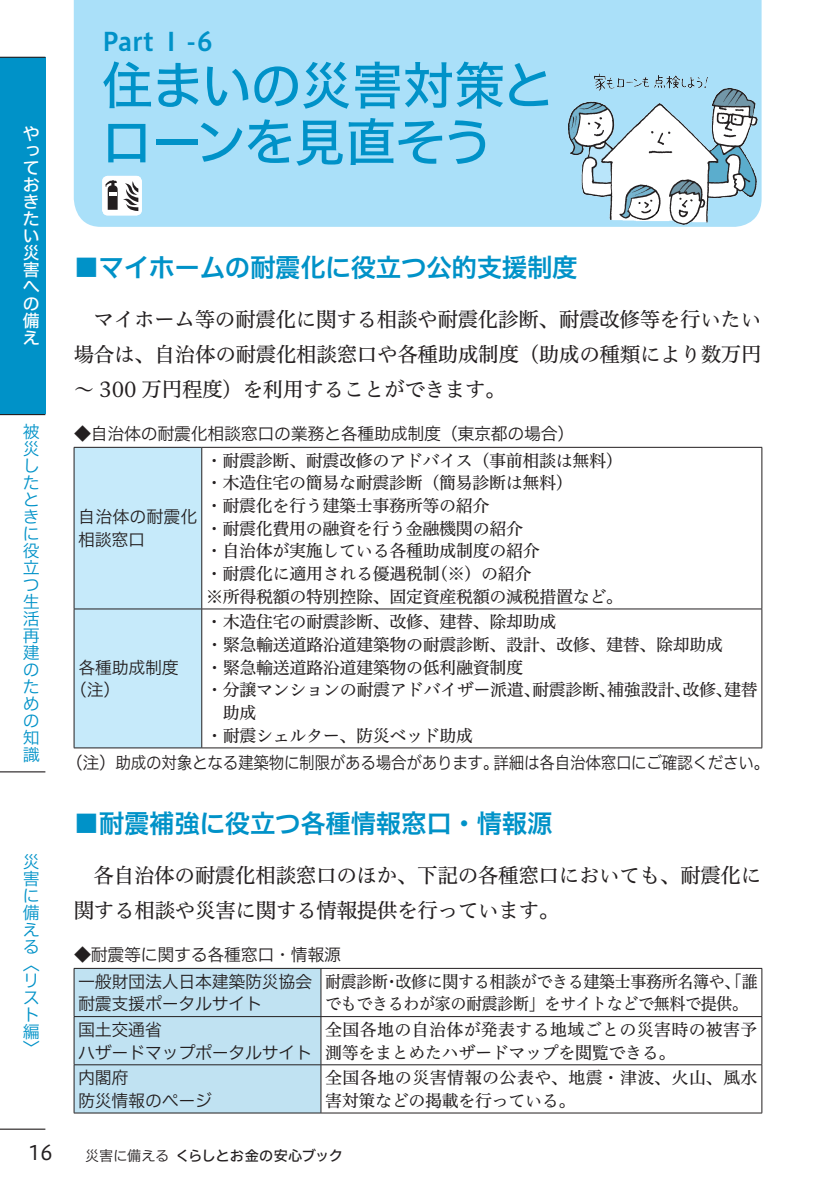
<style>
.page{position:relative;width:840px;height:1191px;background:#fff}
.page>*{position:absolute;margin:0;border:0;box-sizing:border-box;transform-origin:0 0}
.t1{font:51px/56.6px "Hiragino UD Sans F Std W5";letter-spacing:-.02em;color:#0092c8}
.t2{font:25.6px "Hiragino UD Sans F Std W6";letter-spacing:-.015em;color:#0092c8}
.t3{font:25.6px "Hiragino UD Sans F Std N W6";letter-spacing:-.015em;color:#0092c8}
.t4{font:20.6px/34.8px "Hiragino UD Serif Std N W4";letter-spacing:-.015em;color:#231f20;text-align:justify}
.t5{font:19.8px "Hiragino UD Sans F Std W4";color:#231f20}
.t6{font:17px/22.6px "Hiragino UD Serif Std N W4";letter-spacing:-.02em;color:#231f20}
.t7{font:17px/22.6px "Hiragino UD Sans F Std W3";letter-spacing:-.02em;color:#231f20}
.t8{font:17px/22.6px "Hiragino UD Serif Std N W4";letter-spacing:-.02em;color:#231f20;scale:.94 1}
.t9{font:17px/22.6px "Hiragino UD Serif Std N W4";letter-spacing:.015em;color:#231f20}
.t10{font:17px/22.6px "Hiragino UD Serif Std N W4";letter-spacing:.025em;color:#231f20}
.t11{font:17px/17px "Hiragino UD Sans F Std W3";color:#0092c8;text-align:justify}
.t12{font:17px/17px "Hiragino UD Sans F Std W5";color:#fff;text-align:justify}
.t13{font:17px/22.6px "Hiragino UD Sans F Std W3";color:#231f20}
.t14{font:14.2px "Hiragino UD Sans F Std W5";letter-spacing:-.015em;color:#231f20}
.s1{font-family:"Hiragino UD Sans F Std W3"}
</style>
<div class="page">
<div style="left:0;top:57px;width:45px;height:357px;background:#0092c8"></div>
<hr style="left:0;top:57px;width:45px;height:1px;background:#231f20">
<hr style="left:0;top:1128px;width:45px;height:1px;background:#231f20">
<hr style="left:0;top:414px;width:45px;height:1px;background:#231f20">
<hr style="left:0;top:771px;width:45px;height:1px;background:#231f20">
<div style="left:74px;top:0;width:687px;height:227px;background:#aae0f9"></div>
<div style="left:75px;top:448px;width:126px;height:299px;background:#c6eafa"></div>
<hr style="left:74px;top:608px;width:128px;height:1px;background:#231f20">
<hr style="left:202px;top:608px;width:559px;height:1px;background:#231f20">
<hr style="left:74px;top:447px;width:128px;height:1px;background:#231f20">
<hr style="left:74px;top:447px;width:1px;height:161px;background:#231f20">
<hr style="left:74px;top:609px;width:1px;height:138px;background:#231f20">
<hr style="left:202px;top:447px;width:559px;height:1px;background:#231f20">
<hr style="left:201px;top:447px;width:1px;height:161px;background:#231f20">
<hr style="left:761px;top:447px;width:1px;height:161px;background:#231f20">
<hr style="left:201px;top:609px;width:1px;height:138px;background:#231f20">
<hr style="left:761px;top:609px;width:1px;height:138px;background:#231f20">
<hr style="left:74px;top:747px;width:128px;height:1px;background:#231f20">
<hr style="left:202px;top:747px;width:559px;height:1px;background:#231f20">
<div style="left:75px;top:969px;width:245px;height:143px;background:#c0e2f2"></div>
<hr style="left:74px;top:1016px;width:247px;height:1px;background:#231f20">
<hr style="left:321px;top:1016px;width:440px;height:1px;background:#231f20">
<hr style="left:321px;top:1064px;width:440px;height:1px;background:#231f20">
<hr style="left:74px;top:1112px;width:247px;height:1px;background:#231f20">
<hr style="left:74px;top:968px;width:247px;height:1px;background:#231f20">
<hr style="left:74px;top:968px;width:1px;height:48px;background:#231f20">
<hr style="left:74px;top:1017px;width:1px;height:47px;background:#231f20">
<hr style="left:74px;top:1064px;width:247px;height:1px;background:#231f20">
<hr style="left:74px;top:1065px;width:1px;height:47px;background:#231f20">
<hr style="left:321px;top:968px;width:440px;height:1px;background:#231f20">
<hr style="left:320px;top:968px;width:1px;height:48px;background:#231f20">
<hr style="left:761px;top:968px;width:1px;height:48px;background:#231f20">
<hr style="left:320px;top:1017px;width:1px;height:47px;background:#231f20">
<hr style="left:761px;top:1017px;width:1px;height:47px;background:#231f20">
<hr style="left:320px;top:1065px;width:1px;height:47px;background:#231f20">
<hr style="left:761px;top:1065px;width:1px;height:47px;background:#231f20">
<hr style="left:321px;top:1112px;width:440px;height:1px;background:#231f20">
<svg style="left:102px;top:176px;width:40px;height:39px"></svg>
<img style="left:554px;top:50px;width:208px;height:177px">
<p class="t12" style="left:23px;top:124px;width:18px">やっておきたい災害への備え</p>
<p class="t11" style="left:23px;top:422px;width:18px">被災したときに役立つ生活再建のための知識</p>
<p class="t11" style="left:23px;top:851px;width:18px;text-align:left">災害に備える〈リスト編〉</p>
<p class="t5" style="left:28px;top:1137px;width:26px">16</p>
<h2 class="t2" style="left:102px;top:22px;width:112px">Part Ⅰ-6</h2>
<h1 class="t1" style="left:101px;top:54px;width:453px">住まいの災害対策とローンを見直そう</h1>
<h2 class="t2" style="left:74px;top:248px;width:505px">■マイホームの耐震化に役立つ公的支援制度</h2>
<p class="t4" style="left:74px;top:301px;width:689px;text-indent:20px">マイホーム等の耐震化に関する相談や耐震化診断、耐震改修等を行いたい場合は、自治体の耐震化相談窓口や各種助成制度（助成の種類により数万円〜 300 万円程度）を利用することができます。</p>
<p class="t7" style="left:74px;top:421px;width:501px">◆自治体の耐震化相談窓口の業務と各種助成制度（東京都の場合）</p>
<p class="t13" style="left:78px;top:504px;width:121px">自治体の耐震化相談窓口</p>
<p class="t6" style="left:206px;top:448px;width:418px">・耐震診断、耐震改修のアドバイス（事前相談は無料）・木造住宅の簡易な耐震診断（簡易診断は無料）<br>・耐震化を行う建築士事務所等の紹介<br>・耐震化費用の融資を行う金融機関の紹介<br>・自治体が実施している各種助成制度の紹介<br>・耐震化に適用される優遇税制（※）の紹介<br>※所得税額の特別控除、固定資産税額の減税措置など。</p>
<p class="t6" style="left:206px;top:609px;width:352px">・木造住宅の耐震診断、改修、建替、除却助成</p>
<p class="t6" style="left:206px;top:632px;width:518px">・緊急輸送道路沿道建築物の耐震診断、設計、改修、建替、除却助成</p>
<p class="t6" style="left:206px;top:655px;width:318px">・緊急輸送道路沿道建築物の低利融資制度</p>
<p class="t6" style="left:206px;top:677px;width:553px">・分譲マンションの耐震アドバイザー派遣、耐震診断、補強設計、改修、建替</p>
<p class="t6" style="left:223px;top:700px;width:35px">助成</p>
<p class="t6" style="left:206px;top:723px;width:268px">・耐震シェルター、防災ベッド助成</p>
<p class="t7" style="left:66px;top:750px;width:704px">（注）助成の対象となる建築物に制限がある場合があります。詳細は各自治体窓口にご確認ください。</p>
<h2 class="t3" style="left:74px;top:803px;width:480px">■耐震補強に役立つ各種情報窓口・情報源</h2>
<p class="t4" style="left:74px;top:856px;width:688px;text-indent:20px">各自治体の耐震化相談窓口のほか、下記の各種窓口においても、耐震化に関する相談や災害に関する情報提供を行っています。</p>
<p class="t7" style="left:74px;top:939px;width:268px;line-height:27px">◆耐震等に関する各種窓口・情報源一般財団法人日本建築防災協会</p>
<p class="t7" style="left:78px;top:991px;width:185px">耐震支援ポータルサイト</p>
<p class="t7" style="left:70px;top:655px;width:110px;text-indent:9px">各種助成制度（注）</p>
<p class="t8" style="left:325px;top:969px;width:461px">耐震診断・改修に関する相談ができる建築士事務所名簿や、「誰でもできるわが家の耐震診断」をサイトなどで無料で提供。</p>
<p class="t7" style="left:78px;top:1017px;width:235px">国土交通省<br>ハザードマップポータルサイト</p>
<p class="t9" style="left:325px;top:1017px;width:433px">全国各地の自治体が発表する地域ごとの災害時の被害予測等をまとめたハザードマップを閲覧できる。</p>
<p class="t7" style="left:78px;top:1065px;width:135px">内閣府<br>防災情報のページ</p>
<p class="t10" style="left:325px;top:1065px;width:433px">全国各地の災害情報の公表や、地震・津波、火山、風水害対策などの掲載を行っている。</p>
<p class="t14" style="left:85px;top:1144px;width:259px"><span class="s1">災害に備える</span>くらしとお金の安心ブック</p>
</div>
